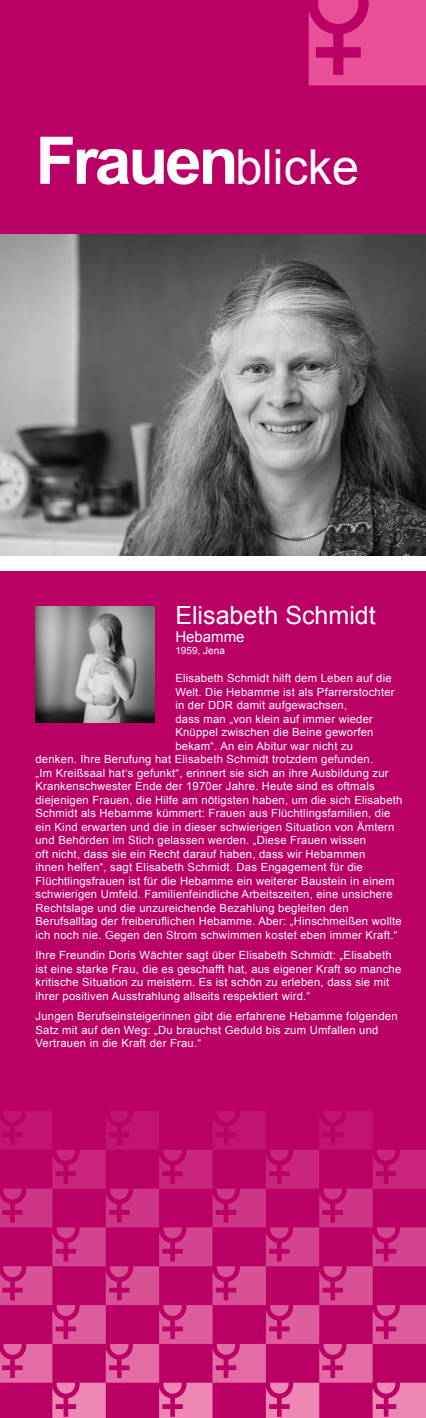
<style>
.page{position:relative;width:426px;height:1418px;background:#fff}
.page>*{position:absolute;margin:0;border:0;box-sizing:border-box;transform-origin:0 0}
.t1{font:700 65.75px "Arial";letter-spacing:-.05em;color:#fff}
.t2{font:25px "Arial";color:#fff}
.t3{font:15px "Arial";color:#fff}
.t4{font:11.25px/13.5px "Arial";letter-spacing:.02em;color:#fff}
.t5{font:10px "Arial";color:#fff}
.s1{font-weight:400;font-size:48.25px}
</style>
<div class="page">
<div style="left:0;top:0;width:425px;height:1417px;background:#ba0065"></div>
<div style="left:0;top:235px;width:425px;height:335px;background:#fff"></div>
<svg style="left:308px;top:0;width:117px;height:85px"></svg>
<svg style="left:0;top:1111px;width:425px;height:306px"></svg>
<img style="left:0;top:235px;width:425px;height:321px">
<img style="left:35px;top:606px;width:119px;height:116px">
<h1 class="t1" style="left:35px;top:117px;width:324px">Frauen<span class="s1">blicke</span></h1>
<h2 class="t2" style="left:175px;top:599px;width:202px">Elisabeth Schmidt</h2>
<h3 class="t3" style="left:175px;top:627px;width:71px">Hebamme</h3>
<p class="t5" style="left:175px;top:644px;width:51px">1959, Jena</p>
<p class="t4" style="left:175px;top:671px;width:217px">Elisabeth Schmidt hilft dem Leben auf die</p>
<p class="t4" style="left:175px;top:685px;width:220px">Welt. Die Hebamme ist als Pfarrerstochter</p>
<p class="t4" style="left:175px;top:698px;width:173px">in der DDR damit aufgewachsen,</p>
<p class="t4" style="left:175px;top:712px;width:199px">dass man „von klein auf immer wieder</p>
<p class="t4" style="left:175px;top:725px;width:199px">Knüppel zwischen die Beine geworfen</p>
<p class="t4" style="left:175px;top:739px;width:179px">bekam“. An ein Abitur war nicht zu</p>
<p class="t4" style="left:35px;top:752px;width:339px">denken. Ihre Berufung hat Elisabeth Schmidt trotzdem gefunden.</p>
<p class="t4" style="left:35px;top:766px;width:354px">„Im Kreißsaal hat‘s gefunkt“, erinnert sie sich an ihre Ausbildung zur</p>
<p class="t4" style="left:35px;top:779px;width:340px">Krankenschwester Ende der 1970er Jahre. Heute sind es oftmals</p>
<p class="t4" style="left:35px;top:793px;width:368px">diejenigen Frauen, die Hilfe am nötigsten haben, um die sich Elisabeth</p>
<p class="t4" style="left:35px;top:806px;width:356px">Schmidt als Hebamme kümmert: Frauen aus Flüchtlingsfamilien, die</p>
<p class="t4" style="left:35px;top:820px;width:360px">ein Kind erwarten und die in dieser schwierigen Situation von Ämtern</p>
<p class="t4" style="left:35px;top:833px;width:332px">und Behörden im Stich gelassen werden. „Diese Frauen wissen</p>
<p class="t4" style="left:35px;top:847px;width:331px">oft nicht, dass sie ein Recht darauf haben, dass wir Hebammen</p>
<p class="t4" style="left:35px;top:860px;width:328px">ihnen helfen“, sagt Elisabeth Schmidt. Das Engagement für die</p>
<p class="t4" style="left:35px;top:874px;width:360px">Flüchtlingsfrauen ist für die Hebamme ein weiterer Baustein in einem</p>
<p class="t4" style="left:35px;top:887px;width:358px">schwierigen Umfeld. Familienfeindliche Arbeitszeiten, eine unsichere</p>
<p class="t4" style="left:35px;top:901px;width:314px">Rechtslage und die unzureichende Bezahlung begleiten den</p>
<p class="t4" style="left:35px;top:914px;width:367px">Berufsalltag der freiberuflichen Hebamme. Aber: „Hinschmeißen wollte</p>
<p class="t4" style="left:35px;top:928px;width:363px">ich noch nie. Gegen den Strom schwimmen kostet eben immer Kraft.“</p>
<p class="t4" style="left:35px;top:948px;width:367px">Ihre Freundin Doris Wächter sagt über Elisabeth Schmidt: „Elisabeth ist eine starke Frau, die es geschafft hat, aus eigener Kraft so manche kritische Situation zu meistern. Es ist schön zu erleben, dass sie mit ihrer positiven Ausstrahlung allseits respektiert wird.“</p>
<p class="t4" style="left:35px;top:1009px;width:363px">Jungen Berufseinsteigerinnen gibt die erfahrene Hebamme folgenden<br>Satz mit auf den Weg: „Du brauchst Geduld bis zum Umfallen und<br>Vertrauen in die Kraft der Frau.“</p>
</div>
